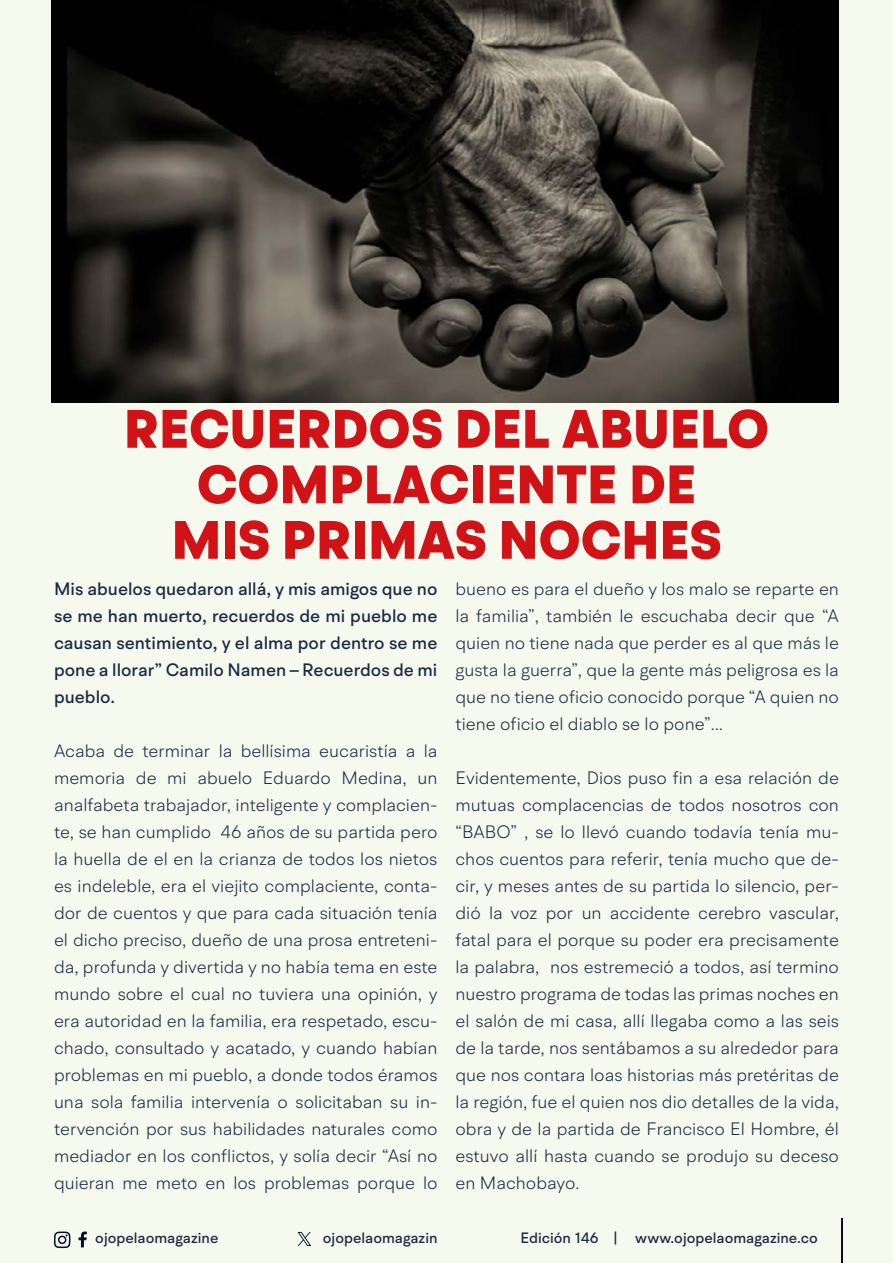
<style>
.page{position:relative;width:893px;height:1263px;background:#f6f9ee}
.page>*{position:absolute;margin:0;border:0;box-sizing:border-box;transform-origin:0 0}
.t1{font:900 54px/55.5px "BR Hendrix";color:#d11217;text-align:center}
.t2{font:300 18px/27px "BR Hendrix";color:#1b2943;text-align:justify}
.t3{font:500 18px/27px "BR Hendrix";color:#1b2943;text-align:justify}
.t4{font:500 15px "BR Hendrix";color:#1b2943}
</style>
<div class="page">
<svg style="left:79px;top:1231px;width:8px;height:16px"></svg>
<svg style="left:54px;top:1231px;width:17px;height:17px"></svg>
<hr style="left:841px;top:1219px;width:1px;height:44px;background:#000f2b">
<svg style="left:298px;top:1232px;width:13px;height:14px"></svg>
<img style="left:52px;top:0;width:787px;height:402px">
<h1 class="t1" style="left:124px;top:403px;width:647px">RECUERDOS DEL ABUELO<br>COMPLACIENTE DE<br>MIS PRIMAS NOCHES</h1>
<p class="t3" style="left:54px;top:575px;width:385px">Mis abuelos quedaron allá, y mis amigos que no se me han muerto, recuerdos de mi pueblo me causan sentimiento, y el alma por dentro se me pone a llorar” Camilo Namen – Recuerdos de mi pueblo.</p>
<p class="t2" style="left:54px;top:737px;width:385px">Acaba de terminar la bellísima eucaristía a la memoria de mi abuelo Eduardo Medina, un analfabeta trabajador, inteligente y complacien&shy;te, se han cumplido 46 años de su partida pero la huella de el en la crianza de todos los nietos es indeleble, era el viejito complaciente, conta&shy;dor de cuentos y que para cada situación tenía el dicho preciso, dueño de una prosa entreteni&shy;da, profunda y divertida y no había tema en este mundo sobre el cual no tuviera una opinión, y era autoridad en la familia, era respetado, escu&shy;chado, consultado y acatado, y cuando habían problemas en mi pueblo, a donde todos éramos una sola familia intervenía o solicitaban su in&shy;tervención por sus habilidades naturales como mediador en los conflictos, y solía decir “Así no quieran me meto en los problemas porque lo</p>
<p class="t2" style="left:455px;top:575px;width:385px">bueno es para el dueño y los malo se reparte en la familia”, también le escuchaba decir que “A quien no tiene nada que perder es al que más le gusta la guerra”, que la gente más peligrosa es la que no tiene oficio conocido porque “A quien no tiene oficio el diablo se lo pone”…</p>
<p class="t2" style="left:455px;top:764px;width:385px">Evidentemente, Dios puso fin a esa relación de mutuas complacencias de todos nosotros con “BABO” , se lo llevó cuando todavía tenía mu&shy;chos cuentos para referir, tenía mucho que de&shy;cir, y meses antes de su partida lo silencio, per&shy;dió la voz por un accidente cerebro vascular, fatal para el porque su poder era precisamente la palabra, nos estremeció a todos, así termino nuestro programa de todas las primas noches en el salón de mi casa, allí llegaba como a las seis de la tarde, nos sentábamos a su alrededor para que nos contara loas historias más pretéritas de la región, fue el quien nos dio detalles de la vida, obra y de la partida de Francisco El Hombre, él estuvo allí hasta cuando se produjo su deceso en Machobayo.</p>
<p class="t4" style="left:95px;top:1229px;width:125px">ojopelaomagazine</p>
<p class="t4" style="left:323px;top:1229px;width:116px">ojopelaomagazin</p>
<p class="t4" style="left:521px;top:1229px;width:299px">Edición 146 | www.ojopelaomagazine.co</p>
</div>
